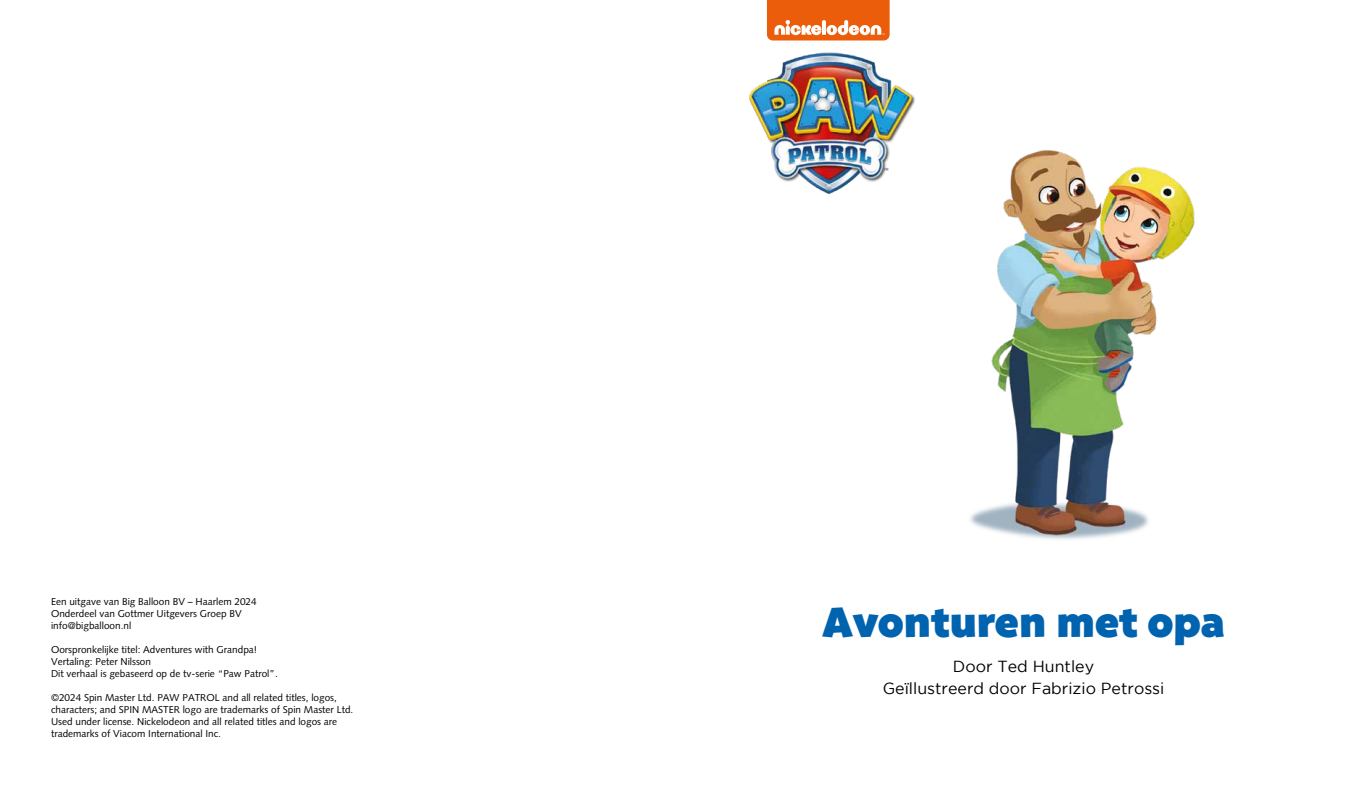
<style>
.page{position:relative;width:1361px;height:794px;background:#fff}
.page>*{position:absolute;margin:0;border:0;box-sizing:border-box;transform-origin:0 0}
.t1{font:42px "Bango Pro";color:#0063af}
.t2{font:16px/22px "Gotham";color:#000;text-align:center}
.t3{font:10px/12px "Syntax LT Std";color:#000}
</style>
<div class="page">
<img style="left:970px;top:150px;width:225px;height:390px">
<img style="left:749px;top:52px;width:166px;height:142px">
<svg style="left:767px;top:0;width:122px;height:40px;background:#ee7833"></svg>
<p class="t3" style="left:51px;top:595px;width:207px">Een uitgave van Big Balloon BV – Haarlem 2024<br>Onderdeel van Gottmer Uitgevers Groep BV info@bigballoon.nl</p>
<p class="t3" style="left:51px;top:643px;width:228px">Oorspronkelijke titel: Adventures with Grandpa!<br>Vertaling: Peter Nilsson<br>Dit verhaal is gebaseerd op de tv-serie “Paw Patrol”.</p>
<p class="t3" style="left:51px;top:691px;width:304px">©2024 Spin Master Ltd. PAW PATROL and all related titles, logos, characters; and SPIN MASTER logo are trademarks of Spin Master Ltd.<br>Used under license. Nickelodeon and all related titles and logos are trademarks of Viacom International Inc.</p>
<h1 class="t1" style="left:822px;top:598px;width:404px">Avonturen met opa</h1>
<h2 class="t2" style="left:882px;top:655px;width:283px">Door Ted Huntley<br>Geïllustreerd door Fabrizio Petrossi</h2>
</div>
